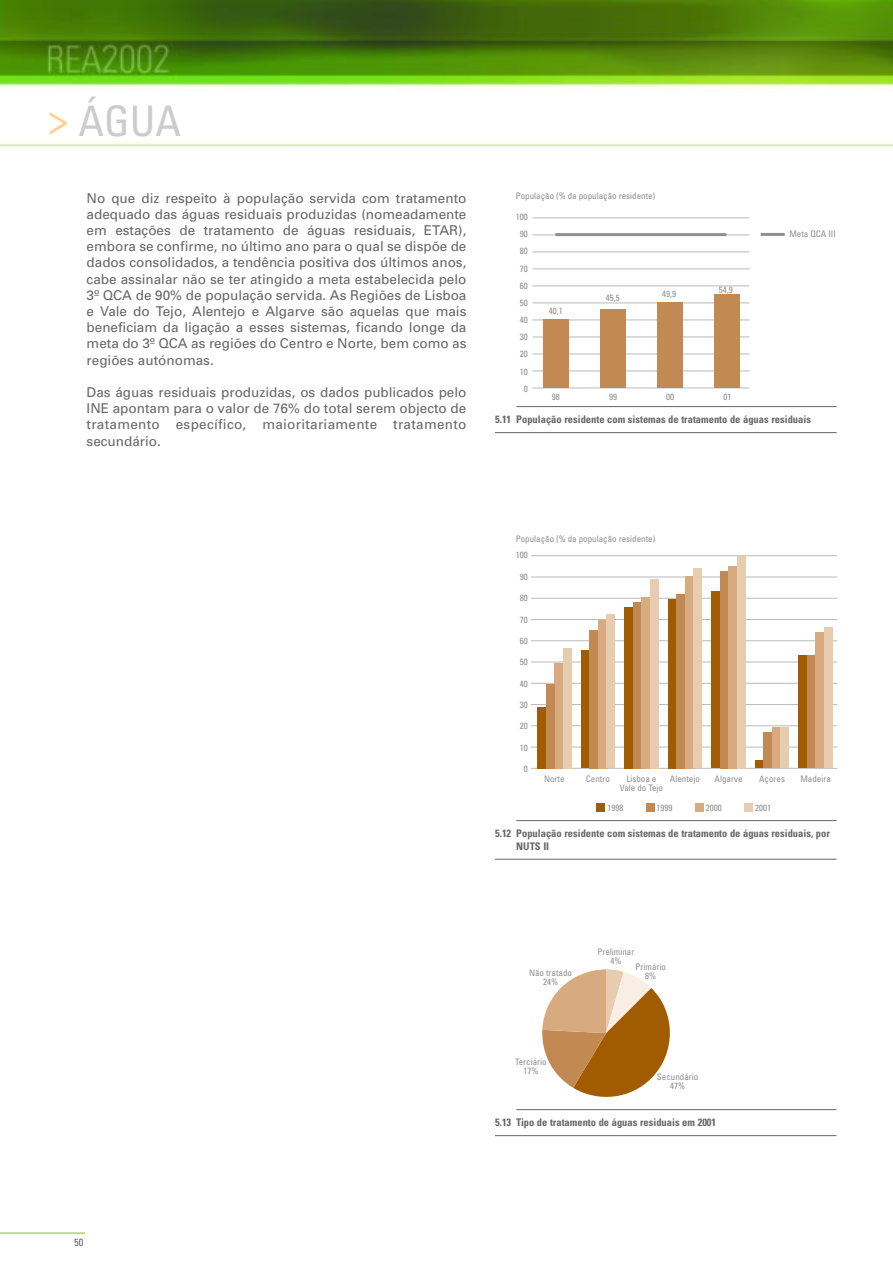
<style>
.page{position:relative;width:893px;height:1263px;background:#fff}
.page>*{position:absolute;margin:0;border:0;box-sizing:border-box;transform-origin:0 0}
.t1{font:condensed 42px "Univers";color:#ccc}
.t2{font:13.5px/16.2px "Univers";color:#666;text-align:justify}
.t3{font:700 condensed 10.5px/12.6px "Univers";color:#666}
.t4{font:condensed 10.5px "Univers";color:#666}
.t5{font:condensed 9px/9px "Univers";color:#8f8f8f;text-align:center}
.s1{font-size:42.6px;color:#fdcf90}
</style>
<div class="page">
<svg style="left:542px;top:969px;width:128px;height:128px"></svg>
<hr style="left:516px;top:1109px;width:320px;height:1px;background:#666">
<hr style="left:495px;top:1135px;width:341px;height:1px;background:#666">
<hr style="left:0;top:1233px;width:85px;height:1px;background:#80c31b">
<img style="left:0;top:0;width:892px;height:147px">
<hr style="left:532px;top:218px;width:217px;height:1px;background:#bababa">
<hr style="left:532px;top:371px;width:217px;height:1px;background:#bababa">
<hr style="left:532px;top:337px;width:217px;height:1px;background:#bababa">
<hr style="left:532px;top:252px;width:217px;height:1px;background:#bababa">
<hr style="left:532px;top:354px;width:217px;height:1px;background:#bababa">
<hr style="left:532px;top:388px;width:217px;height:1px;background:#bababa">
<hr style="left:532px;top:303px;width:217px;height:1px;background:#bababa">
<hr style="left:532px;top:235px;width:217px;height:1px;background:#bababa">
<hr style="left:532px;top:269px;width:217px;height:1px;background:#bababa">
<hr style="left:532px;top:286px;width:217px;height:1px;background:#bababa">
<hr style="left:532px;top:320px;width:217px;height:1px;background:#bababa">
<hr style="left:760px;top:233px;width:24px;height:3px;background:#8f8f8f">
<hr style="left:555px;top:233px;width:171px;height:3px;background:#8f8f8f">
<div style="left:543px;top:320px;width:26px;height:68px;background:#c28a52"></div>
<div style="left:600px;top:310px;width:25px;height:78px;background:#c28a52"></div>
<div style="left:657px;top:303px;width:25px;height:85px;background:#c28a52"></div>
<div style="left:713px;top:295px;width:26px;height:93px;background:#c28a52"></div>
<hr style="left:516px;top:406px;width:320px;height:1px;background:#666">
<hr style="left:495px;top:432px;width:341px;height:1px;background:#666">
<hr style="left:531px;top:555px;width:306px;height:1px;background:#bababa">
<hr style="left:531px;top:747px;width:306px;height:1px;background:#bababa">
<hr style="left:531px;top:704px;width:306px;height:1px;background:#bababa">
<hr style="left:531px;top:683px;width:306px;height:1px;background:#bababa">
<hr style="left:531px;top:725px;width:306px;height:1px;background:#bababa">
<hr style="left:531px;top:768px;width:306px;height:1px;background:#bababa">
<hr style="left:531px;top:640px;width:306px;height:1px;background:#bababa">
<hr style="left:531px;top:598px;width:306px;height:1px;background:#bababa">
<hr style="left:531px;top:619px;width:306px;height:1px;background:#bababa">
<hr style="left:531px;top:662px;width:306px;height:1px;background:#bababa">
<hr style="left:531px;top:577px;width:306px;height:1px;background:#bababa">
<div style="left:596px;top:803px;width:9px;height:9px;background:#a15b00"></div>
<div style="left:645px;top:803px;width:9px;height:9px;background:#c28a52"></div>
<div style="left:695px;top:803px;width:8px;height:9px;background:#d7aa7f"></div>
<div style="left:744px;top:803px;width:8px;height:9px;background:#e8ccaf"></div>
<div style="left:537px;top:707px;width:9px;height:61px;background:#a15b00"></div>
<div style="left:554px;top:663px;width:9px;height:105px;background:#d7aa7f"></div>
<div style="left:581px;top:651px;width:8px;height:117px;background:#a15b00"></div>
<div style="left:589px;top:630px;width:9px;height:138px;background:#c28a52"></div>
<div style="left:598px;top:620px;width:8px;height:148px;background:#d7aa7f"></div>
<div style="left:606px;top:615px;width:9px;height:153px;background:#e8ccaf"></div>
<div style="left:563px;top:648px;width:8px;height:120px;background:#e8ccaf"></div>
<div style="left:624px;top:607px;width:9px;height:161px;background:#a15b00"></div>
<div style="left:633px;top:602px;width:8px;height:166px;background:#c28a52"></div>
<div style="left:641px;top:597px;width:9px;height:171px;background:#d7aa7f"></div>
<div style="left:650px;top:579px;width:8px;height:189px;background:#e8ccaf"></div>
<div style="left:668px;top:599px;width:8px;height:169px;background:#a15b00"></div>
<div style="left:676px;top:594px;width:9px;height:174px;background:#c28a52"></div>
<div style="left:685px;top:576px;width:8px;height:192px;background:#d7aa7f"></div>
<div style="left:711px;top:592px;width:9px;height:176px;background:#a15b00"></div>
<div style="left:720px;top:571px;width:8px;height:197px;background:#c28a52"></div>
<div style="left:728px;top:566px;width:9px;height:202px;background:#d7aa7f"></div>
<div style="left:755px;top:761px;width:8px;height:7px;background:#a15b00"></div>
<div style="left:763px;top:732px;width:9px;height:36px;background:#c28a52"></div>
<div style="left:772px;top:727px;width:8px;height:41px;background:#d7aa7f"></div>
<div style="left:780px;top:727px;width:9px;height:41px;background:#e8ccaf"></div>
<div style="left:798px;top:656px;width:9px;height:112px;background:#a15b00"></div>
<div style="left:807px;top:656px;width:8px;height:112px;background:#c28a52"></div>
<div style="left:815px;top:633px;width:9px;height:135px;background:#d7aa7f"></div>
<div style="left:824px;top:627px;width:8px;height:141px;background:#e8ccaf"></div>
<div style="left:693px;top:569px;width:9px;height:199px;background:#e8ccaf"></div>
<div style="left:737px;top:556px;width:8px;height:212px;background:#e8ccaf"></div>
<div style="left:546px;top:684px;width:8px;height:84px;background:#c28a52"></div>
<hr style="left:516px;top:820px;width:320px;height:1px;background:#666">
<hr style="left:495px;top:859px;width:341px;height:1px;background:#666">
<h1 class="t1" style="left:48px;top:106px;width:134px"><span class="s1">&gt;</span> ÁGUA</h1>
<p class="t5" style="left:515px;top:192px;width:141px">População (% da população residente)</p>
<p class="t2" style="left:87px;top:191px;width:381px">No que diz respeito à população servida com tratamento adequado das águas residuais produzidas (nomeadamente em estações de tratamento de águas residuais, ETAR), embora se confirme, no último ano para o qual se dispõe de dados consolidados, a tendência positiva dos últimos anos, cabe assinalar não se ter atingido a meta estabelecida pelo 3º QCA de 90% de população servida. As Regiões de Lisboa e Vale do Tejo, Alentejo e Algarve são aquelas que mais beneficiam da ligação a esses sistemas, ficando longe da meta do 3º QCA as regiões do Centro e Norte, bem como as regiões autónomas.</p>
<p class="t2" style="left:87px;top:385px;width:381px">Das águas residuais produzidas, os dados publicados pelo INE apontam para o valor de 76% do total serem objecto de tratamento específico, maioritariamente tratamento secundário.</p>
<p class="t5" style="left:552px;top:393px;width:9px">98</p>
<p class="t5" style="left:723px;top:393px;width:9px">01</p>
<p class="t5" style="left:516px;top:213px;width:13px">100</p>
<p class="t5" style="left:789px;top:230px;width:48px">Meta QCA III</p>
<p class="t5" style="left:520px;top:226px;width:9px;line-height:17.1px;text-align:justify">90<br>80<br>70</p>
<p class="t5" style="left:520px;top:282px;width:9px">60</p>
<p class="t5" style="left:520px;top:316px;width:9px">40</p>
<p class="t5" style="left:520px;top:351px;width:9px">20</p>
<p class="t5" style="left:718px;top:286px;width:15px">54,9</p>
<p class="t5" style="left:662px;top:290px;width:15px">49,9</p>
<p class="t5" style="left:606px;top:294px;width:15px">45,5</p>
<p class="t5" style="left:520px;top:299px;width:9px">50</p>
<p class="t5" style="left:549px;top:308px;width:15px">40,1</p>
<p class="t5" style="left:520px;top:333px;width:9px">30</p>
<p class="t5" style="left:520px;top:368px;width:9px">10</p>
<p class="t5" style="left:524px;top:385px;width:5px">0</p>
<p class="t5" style="left:609px;top:393px;width:9px">99</p>
<p class="t5" style="left:666px;top:393px;width:9px">00</p>
<p class="t3" style="left:495px;top:414px;width:317px">5.11 População residente com sistemas de tratamento de águas residuais</p>
<p class="t5" style="left:515px;top:535px;width:141px">População (% da população residente)</p>
<p class="t5" style="left:516px;top:552px;width:13px">100</p>
<p class="t5" style="left:520px;top:573px;width:9px">90</p>
<p class="t5" style="left:520px;top:594px;width:9px">80</p>
<p class="t5" style="left:520px;top:637px;width:9px">60</p>
<p class="t5" style="left:520px;top:680px;width:9px">40</p>
<p class="t5" style="left:520px;top:701px;width:9px">30</p>
<p class="t5" style="left:520px;top:616px;width:9px">70</p>
<p class="t5" style="left:520px;top:658px;width:9px">50</p>
<p class="t5" style="left:520px;top:723px;width:9px">20</p>
<p class="t5" style="left:520px;top:744px;width:9px">10</p>
<p class="t5" style="left:524px;top:765px;width:5px">0</p>
<p class="t5" style="left:586px;top:775px;width:26px">Centro</p>
<p class="t5" style="left:759px;top:775px;width:27px">Açores</p>
<p class="t5" style="left:544px;top:775px;width:22px">Norte</p>
<p class="t5" style="left:800px;top:775px;width:32px">Madeira</p>
<p class="t5" style="left:626px;top:775px;width:31px">Lisboa e</p>
<p class="t5" style="left:670px;top:775px;width:31px">Alentejo</p>
<p class="t5" style="left:619px;top:784px;width:45px">Vale do Tejo</p>
<p class="t5" style="left:714px;top:775px;width:29px">Algarve</p>
<p class="t5" style="left:607px;top:804px;width:17px">1998</p>
<p class="t5" style="left:656px;top:804px;width:17px">1999</p>
<p class="t5" style="left:705px;top:804px;width:17px">2000</p>
<p class="t5" style="left:755px;top:804px;width:17px">2001</p>
<p class="t3" style="left:516px;top:828px;width:315px;text-indent:-21px">5.12 População residente com sistemas de tratamento de águas residuais, por<br>NUTS II</p>
<p class="t5" style="left:529px;top:969px;width:45px">Não tratado<br>24%</p>
<p class="t5" style="left:597px;top:948px;width:38px">Preliminar<br>4%</p>
<p class="t5" style="left:635px;top:963px;width:32px">Primário<br>8%</p>
<p class="t5" style="left:515px;top:1059px;width:33px">Terciário<br>17%</p>
<p class="t5" style="left:657px;top:1073px;width:43px">Secundário<br>47%</p>
<p class="t4" style="left:74px;top:1239px;width:11px">50</p>
<p class="t3" style="left:495px;top:1117px;width:223px">5.13 Tipo de tratamento de águas residuais em 2001</p>
</div>
